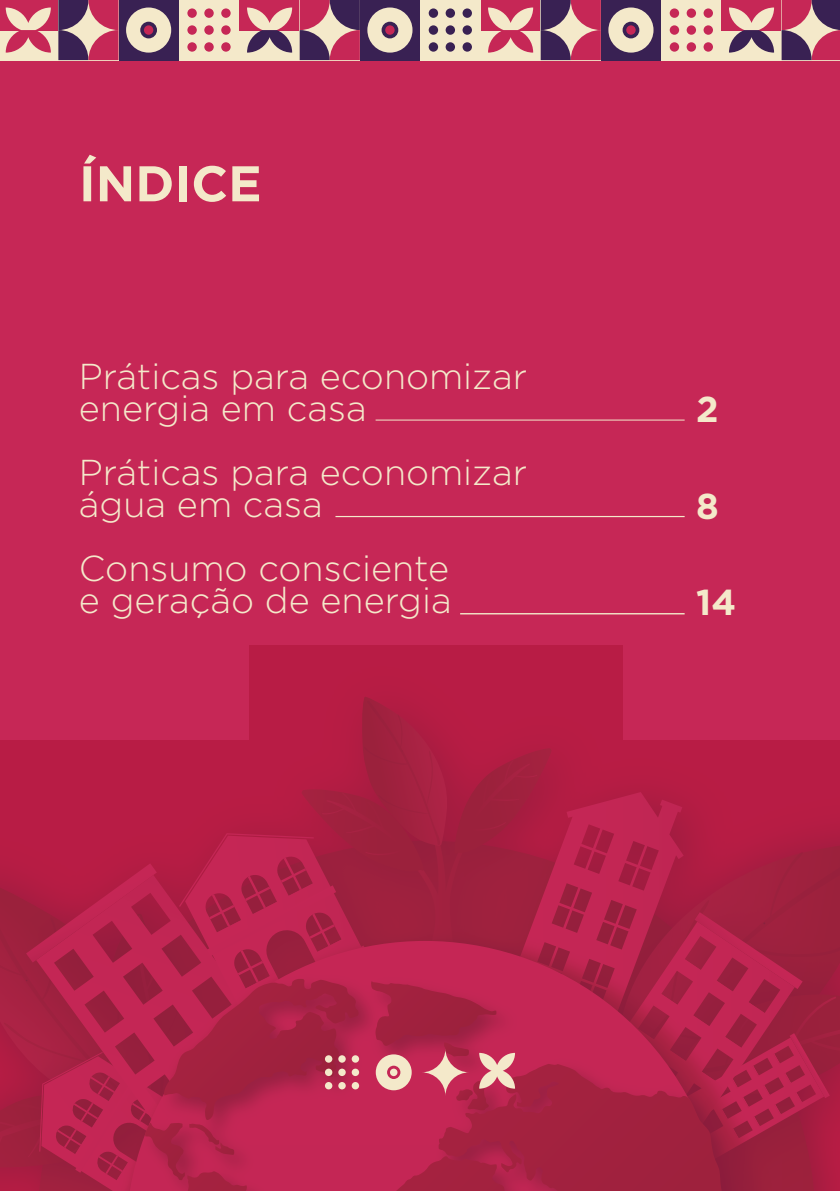
<style>
.page{position:relative;width:840px;height:1191px;background:#fff}
.page>*{position:absolute;margin:0;border:0;box-sizing:border-box;transform-origin:0 0}
.t1{font:700 50px "Gotham";color:#f4e9ca}
.t2{font:300 36px/32px "Gotham";color:#f4e9ca}
.t3{font:700 36px "Gotham";color:#f4e9ca}
</style>
<div class="page">
<div style="left:0;top:0;width:839px;height:1191px;background:#c62756"></div>
<hr style="left:375px;top:419px;width:309px;height:1px;background:#f4e9ca">
<hr style="left:335px;top:516px;width:349px;height:1px;background:#f4e9ca">
<hr style="left:460px;top:613px;width:224px;height:1px;background:#f4e9ca">
<div style="left:179px;top:0;width:60px;height:60px;background:#f4e9ca"></div>
<svg style="left:187px;top:8px;width:10px;height:10px"></svg>
<div style="left:221px;top:8px;width:9px;height:10px;background:#c62756;border-radius:50%"></div>
<div style="left:204px;top:8px;width:9px;height:10px;background:#c62756;border-radius:50%"></div>
<svg style="left:187px;top:25px;width:10px;height:10px"></svg>
<div style="left:221px;top:25px;width:9px;height:10px;background:#c62756;border-radius:50%"></div>
<div style="left:204px;top:25px;width:9px;height:10px;background:#c62756;border-radius:50%"></div>
<div style="left:187px;top:42px;width:10px;height:10px;background:#c62756;border-radius:50%"></div>
<div style="left:221px;top:42px;width:9px;height:10px;background:#c62756;border-radius:50%"></div>
<div style="left:204px;top:42px;width:9px;height:10px;background:#c62756;border-radius:50%"></div>
<div style="left:118px;top:0;width:61px;height:60px;background:#392153"></div>
<svg style="left:126px;top:8px;width:45px;height:45px"></svg>
<div style="left:144px;top:25px;width:9px;height:10px;background:#c62756;border-radius:50%"></div>
<div style="left:0;top:30px;width:58px;height:30px;background:#f4e9ca"></div>
<svg style="left:6px;top:8px;width:45px;height:45px"></svg>
<svg style="left:58px;top:0;width:60px;height:60px"></svg>
<div style="left:661px;top:0;width:60px;height:60px;background:#f4e9ca"></div>
<div style="left:669px;top:8px;width:9px;height:10px;background:#c62756;border-radius:50%"></div>
<div style="left:703px;top:8px;width:9px;height:10px;background:#c62756;border-radius:50%"></div>
<div style="left:686px;top:8px;width:9px;height:10px;background:#c62756;border-radius:50%"></div>
<div style="left:669px;top:25px;width:9px;height:10px;background:#c62756;border-radius:50%"></div>
<div style="left:703px;top:25px;width:9px;height:10px;background:#c62756;border-radius:50%"></div>
<div style="left:686px;top:25px;width:9px;height:10px;background:#c62756;border-radius:50%"></div>
<div style="left:669px;top:42px;width:9px;height:10px;background:#c62756;border-radius:50%"></div>
<div style="left:703px;top:42px;width:9px;height:10px;background:#c62756;border-radius:50%"></div>
<div style="left:686px;top:42px;width:9px;height:10px;background:#c62756;border-radius:50%"></div>
<div style="left:600px;top:0;width:60px;height:60px;background:#392153"></div>
<svg style="left:608px;top:8px;width:45px;height:45px"></svg>
<div style="left:626px;top:25px;width:9px;height:10px;background:#c62756;border-radius:50%"></div>
<div style="left:480px;top:30px;width:60px;height:30px;background:#f4e9ca"></div>
<svg style="left:488px;top:8px;width:45px;height:45px"></svg>
<svg style="left:540px;top:0;width:60px;height:60px"></svg>
<div style="left:420px;top:0;width:60px;height:60px;background:#f4e9ca"></div>
<div style="left:428px;top:8px;width:10px;height:10px;background:#392153;border-radius:50%"></div>
<div style="left:462px;top:8px;width:9px;height:10px;background:#392153;border-radius:50%"></div>
<div style="left:445px;top:8px;width:10px;height:10px;background:#392153;border-radius:50%"></div>
<div style="left:428px;top:25px;width:10px;height:10px;background:#392153;border-radius:50%"></div>
<div style="left:462px;top:25px;width:9px;height:10px;background:#392153;border-radius:50%"></div>
<div style="left:445px;top:25px;width:10px;height:10px;background:#392153;border-radius:50%"></div>
<div style="left:428px;top:42px;width:10px;height:10px;background:#392153;border-radius:50%"></div>
<div style="left:462px;top:42px;width:9px;height:10px;background:#392153;border-radius:50%"></div>
<div style="left:445px;top:42px;width:10px;height:10px;background:#392153;border-radius:50%"></div>
<div style="left:359px;top:0;width:61px;height:60px;background:#392153"></div>
<svg style="left:367px;top:8px;width:45px;height:45px"></svg>
<div style="left:385px;top:25px;width:9px;height:10px;background:#c62756;border-radius:50%"></div>
<div style="left:239px;top:30px;width:60px;height:30px;background:#f4e9ca"></div>
<svg style="left:247px;top:8px;width:45px;height:45px"></svg>
<svg style="left:299px;top:0;width:60px;height:60px"></svg>
<div style="left:721px;top:30px;width:60px;height:30px;background:#f4e9ca"></div>
<svg style="left:728px;top:8px;width:45px;height:45px"></svg>
<svg style="left:781px;top:0;width:58px;height:60px"></svg>
<svg style="left:683px;top:912px;width:156px;height:263px;background:#a32040"></svg>
<svg style="left:558px;top:792px;width:125px;height:129px"></svg>
<img style="left:558px;top:921px;width:226px;height:270px">
<svg style="left:558px;top:941px;width:163px;height:26px"></svg>
<img style="left:558px;top:967px;width:199px;height:224px">
<svg style="left:0;top:696px;width:558px;height:495px"></svg>
<div style="left:390px;top:1068px;width:7px;height:8px;background:#f4e9ca;border-radius:50%"></div>
<div style="left:351px;top:1082px;width:8px;height:7px;background:#f4e9ca;border-radius:50%"></div>
<div style="left:325px;top:1082px;width:7px;height:7px;background:#f4e9ca;border-radius:50%"></div>
<div style="left:338px;top:1082px;width:7px;height:7px;background:#f4e9ca;border-radius:50%"></div>
<div style="left:351px;top:1068px;width:8px;height:8px;background:#f4e9ca;border-radius:50%"></div>
<div style="left:325px;top:1068px;width:7px;height:8px;background:#f4e9ca;border-radius:50%"></div>
<div style="left:338px;top:1068px;width:7px;height:8px;background:#f4e9ca;border-radius:50%"></div>
<div style="left:351px;top:1055px;width:8px;height:7px;background:#f4e9ca;border-radius:50%"></div>
<div style="left:325px;top:1055px;width:7px;height:7px;background:#f4e9ca;border-radius:50%"></div>
<div style="left:338px;top:1055px;width:7px;height:7px;background:#f4e9ca;border-radius:50%"></div>
<h1 class="t1" style="left:79px;top:155px;width:184px">ÍNDICE</h1>
<p class="t2" style="left:79px;top:359px;width:449px">Práticas para economizar energia em casa</p>
<p class="t2" style="left:79px;top:455px;width:449px">Práticas para economizar água em casa</p>
<p class="t2" style="left:79px;top:551px;width:374px">Consumo consciente e geração de energia</p>
<p class="t3" style="left:695px;top:388px;width:24px">2</p>
<p class="t3" style="left:695px;top:485px;width:24px">8</p>
<p class="t3" style="left:695px;top:581px;width:41px">14</p>
</div>
